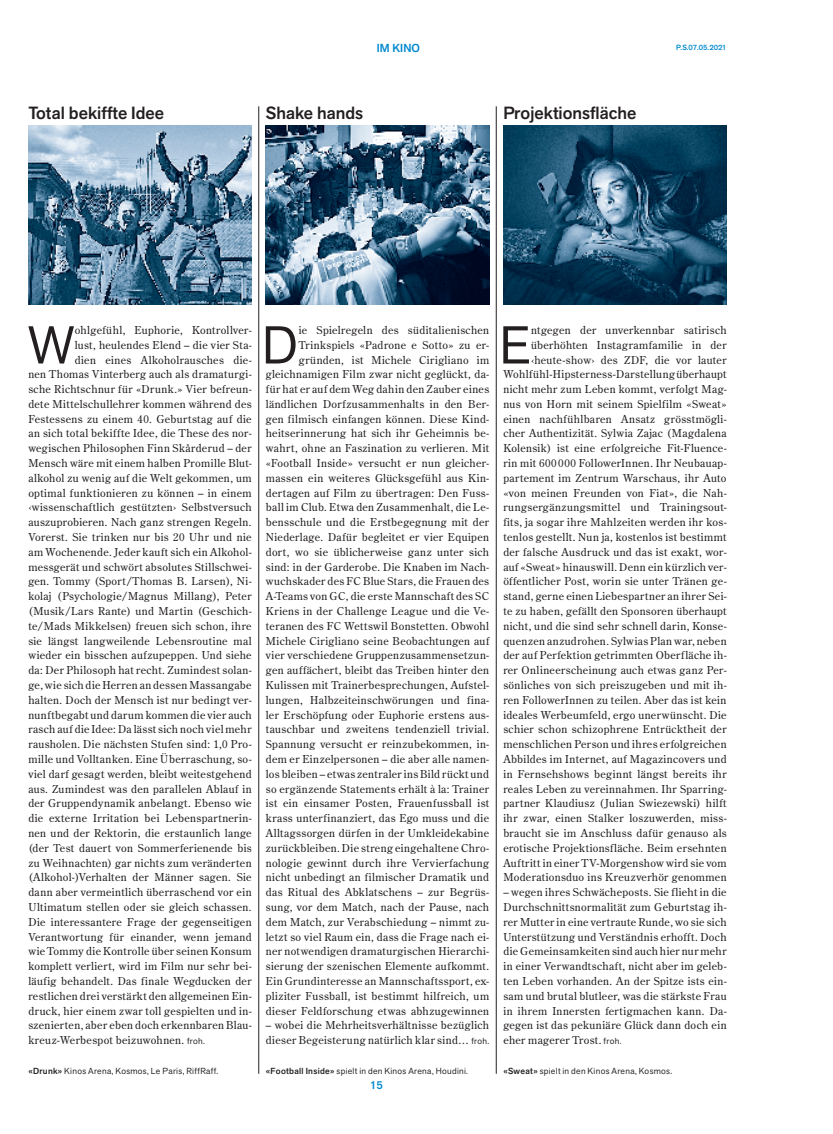
<style>
.page{position:relative;width:833px;height:1134px;background:#fff}
.page>*{position:absolute;margin:0;border:0;box-sizing:border-box;transform-origin:0 0}
.t1{font:52.75px "Akzid Grtsk Next";color:#231f20}
.t2{font:500 17.5px "Akzid Grtsk Next";color:#231f20}
.t3{font:500 11.5px "Akzid Grtsk Next";letter-spacing:.01em;color:#0089cf}
.t4{font:500 11.25px "Akzid Grtsk Next";color:#0089cf}
.t5{font:10.75px/14.8px "Century Old Style Std";letter-spacing:.03em;color:#231f20;text-align:right}
.t6{font:8.75px "Akzid Grtsk Next";letter-spacing:.035em;color:#231f20}
.t7{font:500 7.5px "Akzid Grtsk Next";color:#0089cf}
.s1{font-family:"Akzid Grtsk Next";font-size:8.75px}
.s2{font-weight:500}
</style>
<div class="page">
<img style="left:28px;top:126px;width:224px;height:178px">
<img style="left:266px;top:126px;width:223px;height:178px">
<img style="left:503px;top:126px;width:223px;height:178px">
<hr style="left:258px;top:106px;width:1px;height:968px;background:#231f20">
<hr style="left:496px;top:106px;width:1px;height:968px;background:#231f20">
<h2 class="t2" style="left:28px;top:102px;width:137px">Total bekiffte Idee</h2>
<p class="t3" style="left:377px;top:41px;width:45px">IM KINO</p>
<h2 class="t2" style="left:266px;top:102px;width:99px">Shake hands</h2>
<h2 class="t2" style="left:503px;top:102px;width:134px">Projektionsfläche</h2>
<p class="t7" style="left:676px;top:42px;width:52px">P.S.07.05.2021</p>
<h1 class="t1" style="left:28px;top:311px;width:47px">W</h1>
<p class="t5" style="left:75px;top:322px;width:178px">ohlgefühl, Euphorie, Kontrollver-</p>
<p class="t5" style="left:75px;top:337px;width:178px">lust, heulendes Elend – die vier Sta-</p>
<p class="t5" style="left:75px;top:352px;width:178px">dien eines Alkoholrausches die-</p>
<p class="t5" style="left:28px;top:367px;width:225px">nen Thomas Vinterberg auch als dramaturgi-</p>
<p class="t5" style="left:28px;top:382px;width:225px">sche Richtschnur für «Drunk.» Vier befreun-</p>
<p class="t5" style="left:28px;top:396px;width:225px">dete Mittelschullehrer kommen während des</p>
<p class="t5" style="left:28px;top:411px;width:225px">Festessens zu einem 40. Geburtstag auf die</p>
<p class="t5" style="left:28px;top:426px;width:225px">an sich total bekiffte Idee, die These des nor-</p>
<p class="t5" style="left:28px;top:441px;width:225px">wegischen Philosophen Finn Skårderud – der</p>
<p class="t5" style="left:28px;top:456px;width:225px">Mensch wäre mit einem halben Promille Blut-</p>
<p class="t5" style="left:28px;top:470px;width:225px">alkohol zu wenig auf die Welt gekommen, um</p>
<p class="t5" style="left:28px;top:485px;width:225px">optimal funktionieren zu können – in einem</p>
<p class="t5" style="left:28px;top:500px;width:225px">‹wissenschaftlich gestützten› Selbstversuch</p>
<p class="t5" style="left:28px;top:515px;width:225px">auszuprobieren. Nach ganz strengen Regeln.</p>
<p class="t5" style="left:28px;top:530px;width:225px">Vorerst. Sie trinken nur bis 20 Uhr und nie</p>
<p class="t5" style="left:28px;top:544px;width:225px">am Wochenende. Jeder kauft sich ein Alkohol-</p>
<p class="t5" style="left:28px;top:559px;width:225px">messgerät und schwört absolutes Stillschwei-</p>
<p class="t5" style="left:28px;top:574px;width:225px">gen. Tommy (Sport/Thomas B. Larsen), Ni-</p>
<p class="t5" style="left:28px;top:589px;width:225px">kolaj (Psychologie/Magnus Millang), Peter</p>
<p class="t5" style="left:28px;top:604px;width:225px">(Musik/Lars Rante) und Martin (Geschich-</p>
<p class="t5" style="left:28px;top:618px;width:225px">te/Mads Mikkelsen) freuen sich schon, ihre</p>
<p class="t5" style="left:28px;top:633px;width:225px">sie längst langweilende Lebensroutine mal</p>
<p class="t5" style="left:28px;top:648px;width:225px">wieder ein bisschen aufzupeppen. Und siehe</p>
<p class="t5" style="left:28px;top:663px;width:225px">da: Der Philosoph hat recht. Zumindest solan-</p>
<p class="t5" style="left:28px;top:677px;width:225px">ge, wie sich die Herren an dessen Massangabe</p>
<p class="t5" style="left:28px;top:692px;width:225px">halten. Doch der Mensch ist nur bedingt ver-</p>
<p class="t5" style="left:28px;top:707px;width:225px">nunftbegabt und darum kommen die vier auch</p>
<p class="t5" style="left:28px;top:722px;width:225px">rasch auf die Idee: Da lässt sich noch viel mehr</p>
<p class="t5" style="left:28px;top:737px;width:225px">rausholen. Die nächsten Stufen sind: 1,0 Pro-</p>
<p class="t5" style="left:28px;top:751px;width:225px">mille und Volltanken. Eine Überraschung, so-</p>
<p class="t5" style="left:28px;top:766px;width:225px">viel darf gesagt werden, bleibt weitestgehend</p>
<p class="t5" style="left:28px;top:781px;width:225px">aus. Zumindest was den parallelen Ablauf in</p>
<p class="t5" style="left:28px;top:796px;width:225px">der Gruppendynamik anbelangt. Ebenso wie</p>
<p class="t5" style="left:28px;top:811px;width:225px">die externe Irritation bei Lebenspartnerin-</p>
<p class="t5" style="left:28px;top:825px;width:225px">nen und der Rektorin, die erstaunlich lange</p>
<p class="t5" style="left:28px;top:840px;width:225px">(der Test dauert von Sommerferienende bis</p>
<p class="t5" style="left:28px;top:855px;width:225px">zu Weihnachten) gar nichts zum veränderten</p>
<p class="t5" style="left:28px;top:870px;width:225px">(Alkohol-)Verhalten der Männer sagen. Sie</p>
<p class="t5" style="left:28px;top:885px;width:225px">dann aber vermeintlich überraschend vor ein</p>
<p class="t5" style="left:28px;top:899px;width:225px">Ultimatum stellen oder sie gleich schassen.</p>
<p class="t5" style="left:28px;top:914px;width:225px">Die interessantere Frage der gegenseitigen</p>
<p class="t5" style="left:28px;top:929px;width:225px">Verantwortung für einander, wenn jemand</p>
<p class="t5" style="left:28px;top:944px;width:225px">wie Tommy die Kontrolle über seinen Konsum</p>
<p class="t5" style="left:28px;top:959px;width:225px">komplett verliert, wird im Film nur sehr bei-</p>
<p class="t5" style="left:28px;top:973px;width:225px">läufig behandelt. Das finale Wegducken der</p>
<p class="t5" style="left:28px;top:988px;width:225px">restlichen drei verstärkt den allgemeinen Ein-</p>
<p class="t5" style="left:28px;top:1003px;width:225px">druck, hier einem zwar toll gespielten und in-</p>
<p class="t5" style="left:28px;top:1018px;width:225px">szenierten, aber eben doch erkennbaren Blau-</p>
<p class="t5" style="left:28px;top:1033px;width:178px">kreuz-Werbespot beizuwohnen. <span class="s1">froh.</span></p>
<p class="t6" style="left:28px;top:1065px;width:191px"><span class="s2">«Drunk»</span> Kinos Arena, Kosmos, Le Paris, RiffRaff.</p>
<p class="t5" style="left:266px;top:322px;width:225px">ie Spielregeln des süditalienischen Trinkspiels «Padrone e Sotto» zu er&shy;gründen, ist Michele Cirigliano im gleichnamigen Film zwar nicht geglückt, da&shy;für hat er auf dem Weg dahin den Zauber eines ländlichen Dorfzusammenhalts in den Ber&shy;gen filmisch einfangen können. Diese Kind&shy;heitserinnerung hat sich ihr Geheimnis be&shy;wahrt, ohne an Faszination zu verlieren. Mit «Football Inside» versucht er nun gleicher&shy;massen ein weiteres Glücksgefühl aus Kin&shy;dertagen auf Film zu übertragen: Den Fuss&shy;ball im Club. Etwa den Zusammenhalt, die Le&shy;bensschule und die Erstbegegnung mit der Niederlage. Dafür begleitet er vier Equipen dort, wo sie üblicherweise ganz unter sich sind: in der Garderobe. Die Knaben im Nach&shy;wuchskader des FC Blue Stars, die Frauen des A-Teams von GC, die erste Mannschaft des SC Kriens in der Challenge League und die Ve&shy;teranen des FC Wettswil Bonstetten. Obwohl Michele Cirigliano seine Beobachtungen auf vier verschiedene Gruppenzusammensetzun&shy;gen auffächert, bleibt das Treiben hinter den Kulissen mit Trainerbesprechungen, Aufstel&shy;lungen, Halbzeiteinschwörungen und fina&shy;ler Erschöpfung oder Euphorie erstens aus&shy;tauschbar und zweitens tendenziell trivial.<br>Spannung versucht er reinzubekommen, in&shy;dem er Einzelpersonen – die aber alle namen&shy;los bleiben – etwas zentraler ins Bild rückt und so ergänzende Statements erhält à la: Trainer ist ein einsamer Posten, Frauenfussball ist krass unterfinanziert, das Ego muss und die Alltagssorgen dürfen in der Umkleidekabine zurückbleiben. Die streng eingehaltene Chro&shy;nologie gewinnt durch ihre Vervierfachung nicht unbedingt an filmischer Dramatik und das Ritual des Abklatschens – zur Begrüs&shy;sung, vor dem Match, nach der Pause, nach dem Match, zur Verabschiedung – nimmt zu&shy;letzt so viel Raum ein, dass die Frage nach ei&shy;ner notwendigen dramaturgischen Hierarchi&shy;sierung der szenischen Elemente aufkommt.<br>Ein Grundinteresse an Mannschaftssport, ex&shy;pliziter Fussball, ist bestimmt hilfreich, um dieser Feldforschung etwas abhzugewinnen</p>
<p class="t5" style="left:266px;top:1018px;width:225px;text-align:left">– wobei die Mehrheitsverhältnisse bezüglich dieser Begeisterung natürlich klar sind… <span class="s1">froh.</span></p>
<p class="t6" style="left:266px;top:1065px;width:204px"><span class="s2">«Football Inside»</span> spielt in den Kinos Arena, Houdini.</p>
<h1 class="t1" style="left:262px;top:311px;width:38px">D</h1>
<p class="t4" style="left:370px;top:1078px;width:14px">15</p>
<p class="t5" style="left:503px;top:322px;width:225px">ntgegen der unverkennbar satirisch überhöhten Instagramfamilie in der ‹heute-show› des ZDF, die vor lauter Wohlfühl-Hipsterness-Darstellung überhaupt nicht mehr zum Leben kommt, verfolgt Mag&shy;nus von Horn mit seinem Spielfilm «Sweat» einen nachfühlbaren Ansatz grösstmögli&shy;cher Authentizität. Sylwia Zajac (Magdalena Kolensik) ist eine erfolgreiche Fit-Fluence&shy;rin mit 600 000 FollowerInnen. Ihr Neubauap&shy;partement im Zentrum Warschaus, ihr Auto «von meinen Freunden von Fiat», die Nah&shy;rungsergänzungsmittel und Trainingsout&shy;fits, ja sogar ihre Mahlzeiten werden ihr kos&shy;tenlos gestellt. Nun ja, kostenlos ist bestimmt der falsche Ausdruck und das ist exakt, wor&shy;auf «Sweat» hinauswill. Denn ein kürzlich ver&shy;öffentlicher Post, worin sie unter Tränen ge&shy;stand, gerne einen Liebespartner an ihrer Sei&shy;te zu haben, gefällt den Sponsoren überhaupt nicht, und die sind sehr schnell darin, Konse&shy;quenzen anzudrohen. Sylwias Plan war, neben der auf Perfektion getrimmten Oberfläche ih&shy;rer Onlineerscheinung auch etwas ganz Per&shy;sönliches von sich preiszugeben und mit ih&shy;ren FollowerInnen zu teilen. Aber das ist kein ideales Werbeumfeld, ergo unerwünscht. Die schier schon schizophrene Entrücktheit der menschlichen Person und ihres erfolgreichen Abbildes im Internet, auf Magazincovers und in Fernsehshows beginnt längst bereits ihr reales Leben zu vereinnahmen. Ihr Sparring&shy;partner Klaudiusz (Julian Swiezewski) hilft ihr zwar, einen Stalker loszuwerden, miss&shy;braucht sie im Anschluss dafür genauso als erotische Projektionsfläche. Beim ersehnten Auftritt in einer TV-Morgenshow wird sie vom Moderationsduo ins Kreuzverhör genommen</p>
<p class="t5" style="left:503px;top:885px;width:225px;text-align:justify">– wegen ihres Schwächeposts. Sie flieht in die Durchschnittsnormalität zum Geburtstag ih&shy;rer Mutter in eine vertraute Runde, wo sie sich Unterstützung und Verständnis erhofft. Doch die Gemeinsamkeiten sind auch hier nur mehr in einer Verwandtschaft, nicht aber im geleb&shy;ten Leben vorhanden. An der Spitze ists ein&shy;sam und brutal blutleer, was die stärkste Frau in ihrem Innersten fertigmachen kann. Da&shy;gegen ist das pekuniäre Glück dann doch ein eher magerer Trost. <span class="s1">froh.</span></p>
<p class="t6" style="left:503px;top:1065px;width:170px"><span class="s2">«Sweat»</span> spielt in den Kinos Arena, Kosmos.</p>
<h1 class="t1" style="left:499px;top:311px;width:32px">E</h1>
</div>
